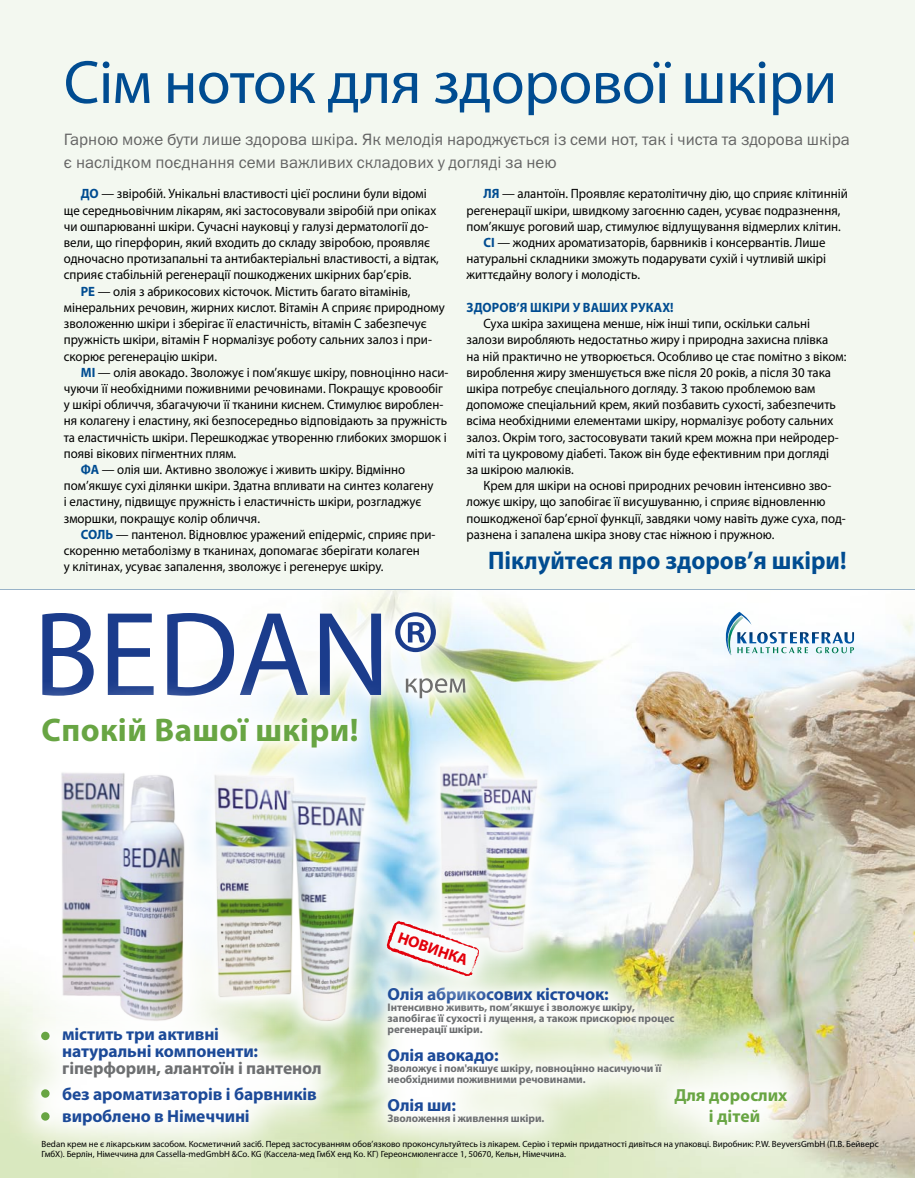
<style>
.page{position:relative;width:915px;height:1178px;background:#fff}
.page>*{position:absolute;margin:0;border:0;box-sizing:border-box;transform-origin:0 0}
.Zagolovok_3{font:61.5px "Myriad Pro";letter-spacing:-.01em;color:#004c91}
.t1{font:700 32.85px "Myriad Pro";letter-spacing:.015em;color:#68a543}
.Osnovnoy_Nabor{font:700 25.5px "Myriad Pro";color:#004c91;scale:.95 1}
.t2{font:700 17.55px/16.8px "Myriad Pro";letter-spacing:-.005em;color:#1c4a98}
.t3{font:700 17.55px/21.6px "Myriad Pro";color:#68a543;text-align:center}
.Vstyp_4{font:16.5px/22.5px "Franklin Gothic Book ITC";color:#646464}
.t4{font:700 15.9px "Myriad Pro";color:#e3000b}
.Osnovnoy_Nabor-2{font:13.5px/16.2px "Myriad Pro";color:#000;scale:.95 1}
.Podzag{font:700 13.5px "Myriad Pro";letter-spacing:.01em;color:#004c91;scale:.95 1}
.Osnovnoy_Nabor-3{font:700 13.5px "Myriad Pro";color:#004c91;scale:.95 1}
.t5{font:700 11.1px/11.1px "Myriad Pro";letter-spacing:-.005em;color:#6d6f71}
.t6{font:9px/10.8px "Myriad Pro";color:#000}
.s1{font-weight:700;color:#004c91}
.s2{color:#6d6f71}
</style>
<div class="page">
<div style="left:0;top:0;width:914px;height:590px;background:#f3f8f0"></div>
<img style="left:0;top:606px;width:914px;height:572px">
<img style="left:0;top:712px;width:590px;height:268px">
<img style="left:25px;top:744px;width:534px;height:236px">
<img style="left:39px;top:797px;width:158px;height:183px">
<img style="left:197px;top:797px;width:184px;height:183px">
<img style="left:429px;top:757px;width:115px;height:181px">
<img style="left:0;top:590px;width:518px;height:159px">
<img style="left:28px;top:598px;width:452px;height:116px">
<svg style="left:42px;top:613px;width:52px;height:55px"></svg>
<svg style="left:108px;top:614px;width:45px;height:54px"></svg>
<svg style="left:167px;top:613px;width:67px;height:55px"></svg>
<svg style="left:240px;top:614px;width:68px;height:54px"></svg>
<svg style="left:320px;top:614px;width:61px;height:54px"></svg>
<svg style="left:395px;top:612px;width:41px;height:40px"></svg>
<svg style="left:407px;top:678px;width:58px;height:20px"></svg>
<svg style="left:725px;top:612px;width:128px;height:43px"></svg>
<img style="left:0;top:668px;width:407px;height:129px">
<img style="left:28px;top:700px;width:345px;height:63px">
<img style="left:0;top:980px;width:337px;height:195px">
<img style="left:27px;top:1012px;width:309px;height:129px">
<div style="left:41px;top:1032px;width:9px;height:8px;background:#68a543;border-radius:50%"></div>
<div style="left:41px;top:1112px;width:9px;height:8px;background:#68a543;border-radius:50%"></div>
<div style="left:41px;top:1089px;width:9px;height:9px;background:#68a543;border-radius:50%"></div>
<img style="left:724px;top:1039px;width:114px;height:136px">
<img style="left:724px;top:1072px;width:81px;height:69px">
<img style="left:337px;top:938px;width:387px;height:240px">
<img style="left:373px;top:972px;width:321px;height:181px">
<img style="left:335px;top:871px;width:197px;height:157px">
<img style="left:373px;top:907px;width:120px;height:84px">
<svg style="left:386px;top:921px;width:93px;height:55px"></svg>
<p class="Zagolovok_3" style="left:64px;top:44px;width:774px">Сім ноток для здорової шкіри</p>
<p class="Vstyp_4" style="left:64px;top:128px;width:787px">Гарною може бути лише здорова шкіра. Як мелодія народжується із семи нот, так і чиста та здорова шкіра є наслідком поєднання семи важливих складових у догляді за нею</p>
<p class="Osnovnoy_Nabor-2" style="left:64px;top:186px;width:396px;text-indent:17px"><span class="s1">ДО</span> — звіробій. Унікальні властивості цієї рослини були відомі ще середньовічним лікарям, які застосовували звіробій при опіках чи ошпарюванні шкіри. Сучасні науковці у галузі дерматології до&shy;вели, що гіперфорин, який входить до складу звіробою, проявляє одночасно протизапальні та антибактеріальні властивості, а відтак, сприяє стабільній регенерації пошкоджених шкірних бар’єрів.</p>
<p class="Osnovnoy_Nabor-2" style="left:64px;top:283px;width:402px;text-indent:17px"><span class="s1">РЕ</span> — олія з абрикосових кісточок. Містить багато вітамінів, мінеральних речовин, жирних кислот. Вітамін А сприяє природному зволоженню шкіри і зберігає її еластичність, вітамін С забезпечує пружність шкіри, вітамін F нормалізує роботу сальних залоз і при&shy;скорює регенерацію шкіри.</p>
<p class="Osnovnoy_Nabor-2" style="left:64px;top:364px;width:406px;text-indent:17px"><span class="s1">МІ</span> — олія авокадо. Зволожує і пом’якшує шкіру, повноцінно наси&shy;чуючи її необхідними поживними речовинами. Покращує кровообіг у шкірі обличчя, збагачуючи її тканини киснем. Стимулює вироблен&shy;ня колагену і еластину, які безпосередньо відповідають за пружність та еластичність шкіри. Перешкоджає утворенню глибоких зморшок і появі вікових пігментних плям.</p>
<p class="Osnovnoy_Nabor-2" style="left:64px;top:461px;width:390px;text-indent:17px"><span class="s1">ФА</span> — олія ши. Активно зволожує і живить шкіру. Відмінно пом’якшує сухі ділянки шкіри. Здатна впливати на синтез колагену і еластину, підвищує пружність і еластичність шкіри, розгладжує зморшки, покращує колір обличчя.</p>
<p class="Osnovnoy_Nabor-3" style="left:81px;top:525px;width:18px">СОЛЬ</p>
<p class="Osnovnoy_Nabor-2" style="left:64px;top:526px;width:392px;text-indent:52px">— пантенол. Відновлює уражений епідерміс, сприяє при&shy;скоренню метаболізму в тканинах, допомагає зберігати колаген<br>у клітинах, усуває запалення, зволожує і регенерує шкіру.</p>
<p class="Osnovnoy_Nabor-2" style="left:466px;top:186px;width:403px;text-indent:17px"><span class="s1">ЛЯ</span> — алантоїн. Проявляє кератолітичну дію, що сприяє клітинній регенерації шкіри, швидкому загоєнню саден, усуває подразнення, пом’якшує роговий шар, стимулює відлущування відмерлих клітин.</p>
<p class="Osnovnoy_Nabor-2" style="left:466px;top:234px;width:380px;text-align:justify;text-indent:17px"><span class="s1">СІ</span> — жодних ароматизаторів, барвників і консервантів. Лише натуральні складники зможуть подарувати сухій і чутливій шкірі життєдайну вологу і молодість.</p>
<p class="Podzag" style="left:466px;top:298px;width:120px">Здоров’я шкіри ува</p>
<p class="Podzag" style="left:599px;top:298px;width:42px">ших рука</p>
<p class="Podzag" style="left:662px;top:298px;width:13px">х!</p>
<p class="Osnovnoy_Nabor-2" style="left:466px;top:315px;width:401px;text-indent:17px">Суха шкіра захищена менше, ніж інші типи, оскільки сальні залози виробляють недостатньо жиру і природна захисна плівка<br>на ній практично не утворюється. Особливо це стає помітно з віком: вироблення жиру зменшується вже після 20 років, а після 30 така шкіра потребує спеціального догляду. З такою проблемою вам допоможе спеціальний крем, який позбавить сухості, забезпечить всіма необхідними елементами шкіру, нормалізує роботу сальних залоз. Окрім того, застосовувати такий крем можна при нейродер&shy;міті та цукровому діабеті. Також він буде ефективним при догляді<br>за шкірою малюків.</p>
<p class="Osnovnoy_Nabor-2" style="left:466px;top:477px;width:400px;text-indent:17px">Крем для шкіри на основі природних речовин інтенсивно зво&shy;ложує шкіру, що запобігає її висушуванню, і сприяє відновленню пошкодженої бар’єрної функції, завдяки чому навіть дуже суха, под&shy;разнена і запалена шкіра знову стає ніжною і пружною.</p>
<p class="Osnovnoy_Nabor" style="left:488px;top:544px;width:378px">Піклуйтеся про здоров’я шкіри!</p>
<p class="t1" style="left:41px;top:708px;width:318px">Спокій Вашої шкіри!</p>
<p class="t4" style="left:401px;top:927px;width:75px;rotate:19deg">НОВИНКА</p>
<p class="t2" style="left:387px;top:985px;width:223px">Олія абрикосових кісточок:</p>
<p class="t5" style="left:387px;top:1001px;width:288px">Інтенсивно живить, пом’якшує і зволожує шкіру, запобігає її сухості і лущення, а також прискорює процес регенерації шкіри.</p>
<p class="t2" style="left:387px;top:1046px;width:113px">Олія авокадо:</p>
<p class="t5" style="left:387px;top:1062px;width:275px">Зволожує і пом'якшує шкіру, повноцінно насичуючи її необхідними поживними речовинами.</p>
<p class="t2" style="left:387px;top:1096px;width:70px">Олія ши:</p>
<p class="t5" style="left:387px;top:1112px;width:158px">Зволоження і живлення шкіри.</p>
<p class="t2" style="left:62px;top:1025px;width:261px">містить три активні<br>натуральні компоненти: <span class="s2">гіперфорин, алантоїн і пантенол</span></p>
<p class="t2" style="left:62px;top:1085px;width:256px">без ароматизаторів і барвників</p>
<p class="t3" style="left:674px;top:1083px;width:114px">Для дорослих і дітей</p>
<p class="t2" style="left:62px;top:1107px;width:189px">вироблено в Німеччині</p>
<p class="t6" style="left:41px;top:1138px;width:838px">Bedan крем не є лікарським засобом. Косметичний засіб. Перед застосуванням обов’язково проконсультуйтесь із лікарем. Серію і термін придатності дивіться на упаковці. Виробник: P.W. BeyversGmbH (П.В. Бейверс<br>ГмбХ). Берлін, Німеччина для Cassеlla-medGmbH &amp;Со. KG (Кассела-мед ГмбХ енд Ко. КГ) Гереонсмюленгассе 1, 50670, Кельн, Німеччина.</p>
</div>
